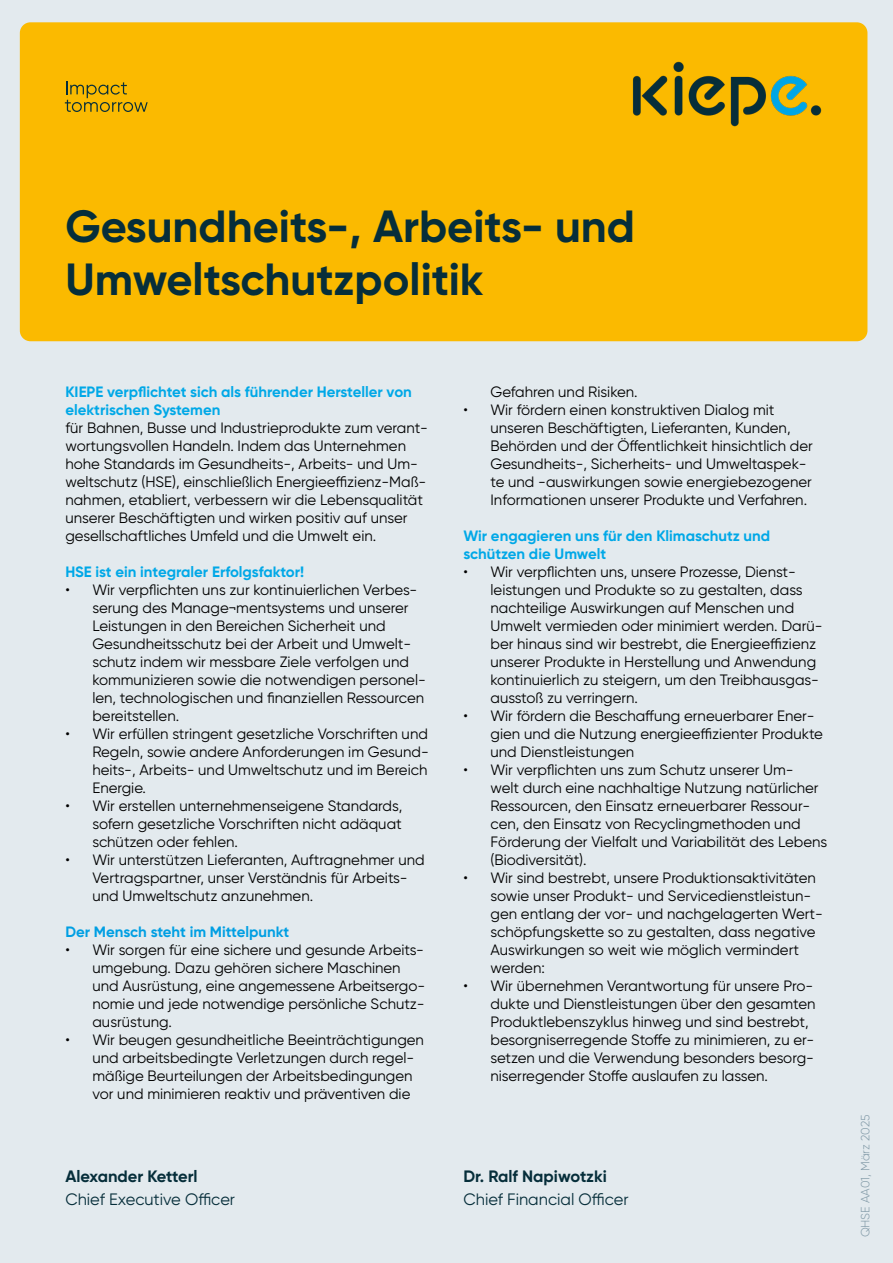
<style>
.page{position:relative;width:893px;height:1263px;background:#e3eaee}
.page>*{position:absolute;margin:0;border:0;box-sizing:border-box;transform-origin:0 0}
.t1{font:700 45px/52.5px "Gilroy";color:#062e3a}
.t2{font:16.5px "Gilroy";color:#062e3a}
.t3{font:700 16.5px "Gilroy";color:#062e3a}
.t4{font:15px/18px "Gilroy";color:#000}
.t5{font:700 15px/18px "Gilroy";color:#00a8e7}
.t6{font:700 15px "Gilroy";color:#009fe3}
.t7{font:300 12px "Gilroy";letter-spacing:-.005em;color:#7d96a4}
</style>
<div class="page">
<div style="left:20px;top:22px;width:847px;height:319px;background:#fbba00;border-radius:11px"></div>
<svg style="left:65px;top:81px;width:83px;height:31px"></svg>
<img style="left:632px;top:61px;width:190px;height:66px">
<h1 class="t1" style="left:65px;top:200px;width:571px">Gesundheits-, Arbeits- und<br>Umweltschutzpolitik</h1>
<p class="t5" style="left:65px;top:383px;width:348px">KIEPE verpflichtet sich als führender Hersteller von elektrischen Systemen</p>
<p class="t4" style="left:65px;top:419px;width:364px">für Bahnen, Busse und Industrieprodukte zum verant&shy;wortungsvollen Handeln. Indem das Unternehmen hohe Standards im Gesundheits-, Arbeits- und Um&shy;weltschutz (HSE), einschließlich Energieeffizienz-Maß&shy;nahmen, etabliert, verbessern wir die Lebensqualität unserer Beschäftigten und wirken positiv auf unser gesellschaftliches Umfeld und die Umwelt ein.</p>
<p class="t5" style="left:65px;top:563px;width:240px">HSE ist ein integraler Erfolgsfaktor!</p>
<p class="t4" style="left:92px;top:581px;width:335px;text-indent:-27px">• Wir verpflichten uns zur kontinuierlichen Verbes&shy;serung des Manage¬mentsystems und unserer Leistungen in den Bereichen Sicherheit und Gesundheitsschutz bei der Arbeit und Umwelt&shy;schutz indem wir messbare Ziele verfolgen und kommunizieren sowie die notwendigen personel&shy;len, technologischen und finanziellen Ressourcen bereitstellen.</p>
<p class="t4" style="left:92px;top:725px;width:338px;text-align:justify;text-indent:-27px">• Wir erfüllen stringent gesetzliche Vorschriften und Regeln, sowie andere Anforderungen im Gesund&shy;heits-, Arbeits- und Umweltschutz und im Bereich Energie.</p>
<p class="t4" style="left:92px;top:797px;width:311px;text-align:justify;text-indent:-27px">• Wir erstellen unternehmenseigene Standards, sofern gesetzliche Vorschriften nicht adäquat schützen oder fehlen.</p>
<p class="t4" style="left:92px;top:851px;width:334px;text-indent:-27px">• Wir unterstützen Lieferanten, Auftragnehmer und<br>Vertragspartner, unser Verständnis für Arbeits&shy;und Umweltschutz anzunehmen.</p>
<p class="t6" style="left:65px;top:923px;width:225px">Der Mensch steht im Mittelpunkt</p>
<p class="t4" style="left:92px;top:941px;width:334px;text-indent:-27px">• Wir sorgen für eine sichere und gesunde Arbeits&shy;umgebung. Dazu gehören sichere Maschinen und Ausrüstung, eine angemessene Arbeitsergo&shy;nomie und jede notwendige persönliche Schutz&shy;ausrüstung.</p>
<p class="t4" style="left:92px;top:1031px;width:333px;text-indent:-27px">• Wir beugen gesundheitliche Beeinträchtigungen und arbeitsbedingte Verletzungen durch regel&shy;mäßige Beurteilungen der Arbeitsbedingungen vor und minimieren reaktiv und präventiven die</p>
<p class="t3" style="left:65px;top:1166px;width:134px">Alexander Ketterl</p>
<p class="t2" style="left:65px;top:1189px;width:171px">Chief Executive Officer</p>
<p class="t4" style="left:490px;top:383px;width:149px">Gefahren und Risiken.</p>
<p class="t4" style="left:490px;top:401px;width:324px;text-indent:-27px">• Wir fördern einen konstruktiven Dialog mit unseren Beschäftigten, Lieferanten, Kunden, Behörden und der Öffentlichkeit hinsichtlich der Gesundheits-, Sicherheits- und Umweltaspek&shy;te und -auswirkungen sowie energiebezogener Informationen unserer Produkte und Verfahren.</p>
<p class="t5" style="left:463px;top:527px;width:308px">Wir engagieren uns für den Klimaschutz und schützen die Umwelt</p>
<p class="t4" style="left:490px;top:563px;width:334px;text-indent:-27px">• Wir verpflichten uns, unsere Prozesse, Dienst&shy;leistungen und Produkte so zu gestalten, dass nachteilige Auswirkungen auf Menschen und Umwelt vermieden oder minimiert werden. Darü&shy;ber hinaus sind wir bestrebt, die Energieeffizienz unserer Produkte in Herstellung und Anwendung kontinuierlich zu steigern, um den Treibhausgas&shy;ausstoß zu verringern.</p>
<p class="t4" style="left:490px;top:707px;width:334px;text-indent:-27px">• Wir fördern die Beschaffung erneuerbarer Ener&shy;gien und die Nutzung energieeffizienter Produkte und Dienstleistungen</p>
<p class="t4" style="left:490px;top:761px;width:338px;text-indent:-27px">• Wir verpflichten uns zum Schutz unserer Um-<br>welt durch eine nachhaltige Nutzung natürlicher Ressourcen, den Einsatz erneuerbarer Ressour&shy;cen, den Einsatz von Recyclingmethoden und Förderung der Vielfalt und Variabilität des Lebens (Biodiversität).</p>
<p class="t4" style="left:490px;top:869px;width:334px;text-indent:-27px">• Wir sind bestrebt, unsere Produktionsaktivitäten sowie unser Produkt- und Servicedienstleistun&shy;gen entlang der vor- und nachgelagerten Wert&shy;schöpfungskette so zu gestalten, dass negative Auswirkungen so weit wie möglich vermindert werden:</p>
<p class="t4" style="left:490px;top:977px;width:326px;text-indent:-27px">• Wir übernehmen Verantwortung für unsere Pro&shy;dukte und Dienstleistungen über den gesamten Produktlebenszyklus hinweg und sind bestrebt, besorgniserregende Stoffe zu minimieren, zu er&shy;setzen und die Verwendung besonders besorg&shy;niserregender Stoffe auslaufen zu lassen.</p>
<p class="t3" style="left:463px;top:1166px;width:145px">Dr. Ralf Napiwotzki</p>
<p class="t2" style="left:463px;top:1189px;width:167px">Chief Financial Officer</p>
<p class="t7" style="left:858px;top:1237px;width:124px;rotate:-90deg">QHSE AA01, März 2025</p>
</div>
